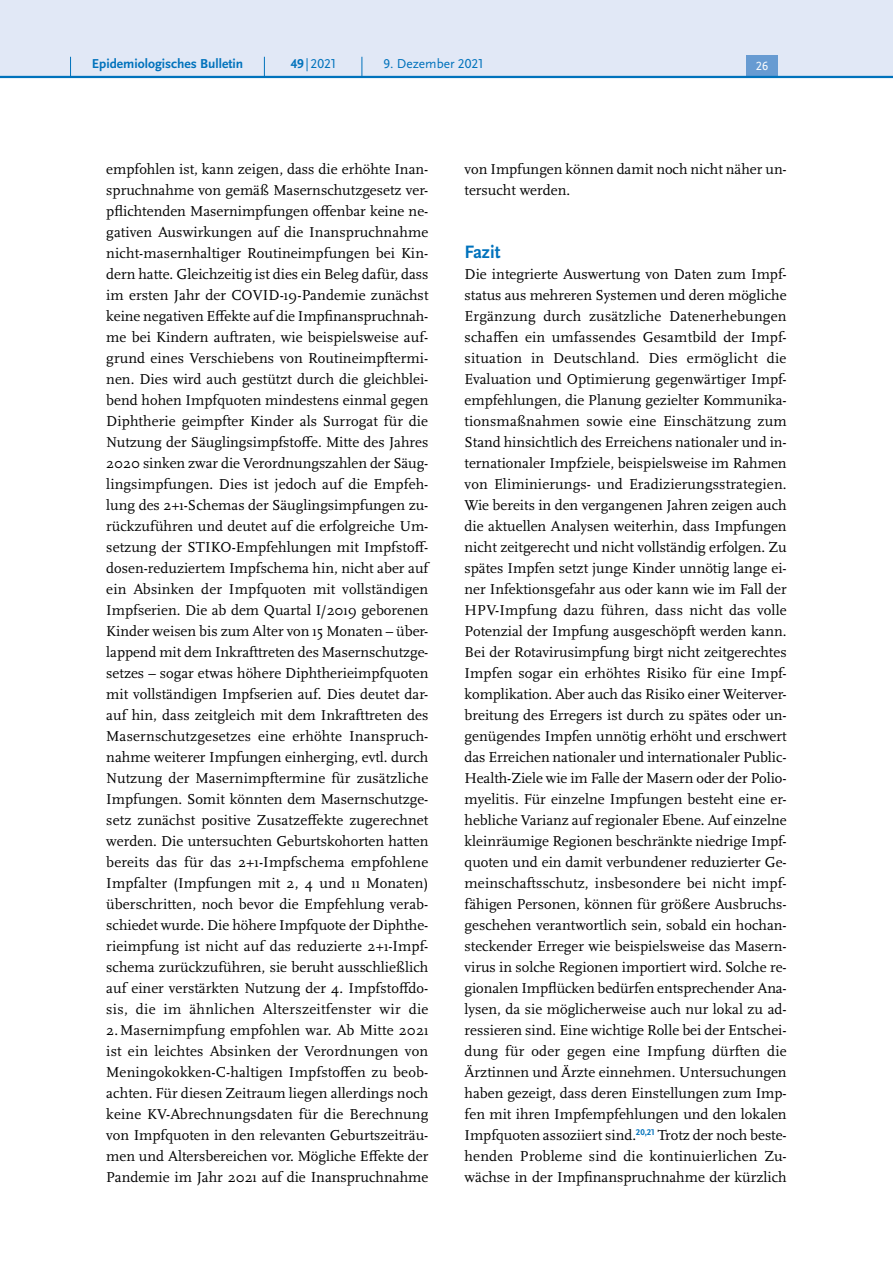
<style>
.page{position:relative;width:893px;height:1263px;background:#fff}
.page>*{position:absolute;margin:0;border:0;box-sizing:border-box;transform-origin:0 0}
.t1{font:700 18.75px "Scala Sans Pro";color:#0072bc}
.P_-_Fließtext{font:15px/21px "Scala Pro";color:#000;text-align:justify}
.t2{font:700 13.5px "Scala Sans Pro";color:#0072bc}
.t3{font:13.5px "Scala Sans Pro";color:#0072bc}
.t4{font:12.45px "Scala Sans Pro";color:#fff}
.s1{font-weight:700}
</style>
<div class="page">
<div style="left:0;top:0;width:893px;height:77px;background:#e1e8f6"></div>
<div style="left:746px;top:55px;width:32px;height:21px;background:#679bd2"></div>
<hr style="left:0;top:76px;width:893px;height:2px;background:#0072bc">
<svg style="left:70px;top:57px;width:1px;height:19px"></svg>
<svg style="left:264px;top:57px;width:1px;height:19px"></svg>
<svg style="left:362px;top:57px;width:1px;height:19px"></svg>
<p class="t2" style="left:92px;top:55px;width:153px">Epidemiologisches Bulletin</p>
<p class="t3" style="left:291px;top:55px;width:47px"><span class="s1">49</span>|2021</p>
<p class="t3" style="left:383px;top:55px;width:102px">9. Dezember 2021</p>
<p class="t4" style="left:756px;top:59px;width:14px">26</p>
<p class="P_-_Fließtext" style="left:106px;top:158px;width:324px">empfohlen ist, kann zeigen, dass die erhöhte Inan&shy;spruchnahme von gemäß Masernschutzgesetz ver&shy;pflichtenden Masernimpfungen offenbar keine ne&shy;gativen Auswirkungen auf die Inanspruchnahme nicht-masernhaltiger Routineimpfungen bei Kin&shy;dern hatte. Gleichzeitig ist dies ein Beleg dafür, dass im ersten Jahr der COVID-19-Pandemie zunächst keine negativen Effekte auf die Impfinanspruchnah&shy;me bei Kindern auftraten, wie beispielsweise auf&shy;grund eines Verschiebens von Routineimpftermi&shy;nen. Dies wird auch gestützt durch die gleichblei&shy;bend hohen Impfquoten mindestens einmal gegen Diphtherie geimpfter Kinder als Surrogat für die Nutzung der Säuglingsimpfstoffe. Mitte des Jahres 2020 sinken zwar die Verordnungszahlen der Säug&shy;lingsimpfungen. Dies ist jedoch auf die Empfeh&shy;lung des 2+1-Schemas der Säuglingsimpfungen zu&shy;rückzuführen und deutet auf die erfolgreiche Um&shy;setzung der STIKO-Empfehlungen mit Impfstoff&shy;dosen-reduziertem Impfschema hin, nicht aber auf ein Absinken der Impfquoten mit vollständigen Impfserien. Die ab dem Quartal I/2019 geborenen Kinder weisen bis zum Alter von 15 Monaten – über&shy;lappend mit dem Inkrafttreten des Masernschutzge&shy;setzes – sogar etwas höhere Diphtherieimpfquoten mit vollständigen Impfserien auf. Dies deutet dar&shy;auf hin, dass zeitgleich mit dem Inkrafttreten des Masernschutzgesetzes eine erhöhte Inanspruch&shy;nahme weiterer Impfungen einherging, evtl. durch Nutzung der Masernimpftermine für zusätzliche Impfungen. Somit könnten dem Masernschutzge&shy;setz zunächst positive Zusatzeffekte zugerechnet werden. Die untersuchten Geburtskohorten hatten bereits das für das 2+1-Impfschema empfohlene Impfalter (Impfungen mit 2, 4 und 11 Monaten) überschritten, noch bevor die Empfehlung verab&shy;schiedet wurde. Die höhere Impfquote der Diphthe&shy;rieimpfung ist nicht auf das reduzierte 2+1-Impf&shy;schema zurückzuführen, sie beruht ausschließlich auf einer verstärkten Nutzung der 4. Impfstoffdo&shy;sis, die im ähnlichen Alterszeitfenster wir die 2.Masernimpfung empfohlen war. Ab Mitte 2021 ist ein leichtes Absinken der Verordnungen von Meningokokken-C-haltigen Impfstoffen zu beob&shy;achten. Für diesen Zeitraum liegen allerdings noch keine KV-Abrechnungsdaten für die Berechnung von Impfquoten in den relevanten Geburtszeiträu&shy;men und Altersbereichen vor. Mögliche Effekte der Pandemie im Jahr 2021 auf die Inanspruchnahme</p>
<p class="P_-_Fließtext" style="left:465px;top:158px;width:324px">von Impfungen können damit noch nicht näher un&shy;tersucht werden.</p>
<h3 class="t1" style="left:465px;top:240px;width:37px">Fazit</h3>
<p class="P_-_Fließtext" style="left:465px;top:263px;width:324px">Die integrierte Auswertung von Daten zum Impf&shy;status aus mehreren Systemen und deren mögliche Ergänzung durch zusätzliche Datenerhebungen schaffen ein umfassendes Gesamtbild der Impf&shy;situation in Deutschland. Dies ermöglicht die Evaluation und Optimierung gegenwärtiger Impf&shy;empfehlungen, die Planung gezielter Kommunika&shy;tionsmaßnahmen sowie eine Einschätzung zum Stand hinsichtlich des Erreichens nationaler und in&shy;ternationaler Impfziele, beispielsweise im Rahmen von Eliminierungs- und Eradizierungsstrategien.<br>Wie bereits in den vergangenen Jahren zeigen auch die aktuellen Analysen weiterhin, dass Impfungen nicht zeitgerecht und nicht vollständig erfolgen. Zu spätes Impfen setzt junge Kinder unnötig lange ei&shy;ner Infektionsgefahr aus oder kann wie im Fall der HPV-Impfung dazu führen, dass nicht das volle Potenzial der Impfung ausgeschöpft werden kann.<br>Bei der Rotavirusimpfung birgt nicht zeitgerechtes Impfen sogar ein erhöhtes Risiko für eine Impf&shy;komplikation. Aber auch das Risiko einer Weiterver&shy;breitung des Erregers ist durch zu spätes oder un&shy;genügendes Impfen unnötig erhöht und erschwert das Erreichen nationaler und internationaler Public-Health-Ziele wie im Falle der Masern oder der Polio&shy;myelitis. Für einzelne Impfungen besteht eine er&shy;hebliche Varianz auf regionaler Ebene. Auf einzelne kleinräumige Regionen beschränkte niedrige Impf&shy;quoten und ein damit verbundener reduzierter Ge&shy;meinschaftsschutz, insbesondere bei nicht impf&shy;fähigen Personen, können für größere Ausbruchs&shy;geschehen verantwortlich sein, sobald ein hochan&shy;steckender Erreger wie beispielsweise das Masern&shy;virus in solche Regionen importiert wird. Solche re&shy;gionalen Impflücken bedürfen entsprechender Ana&shy;lysen, da sie möglicherweise auch nur lokal zu ad&shy;ressieren sind. Eine wichtige Rolle bei der Entschei&shy;dung für oder gegen eine Impfung dürften die Ärztinnen und Ärzte einnehmen. Untersuchungen haben gezeigt, dass deren Einstellungen zum Imp&shy;fen mit ihren Impfempfehlungen und den lokalen Impfquoten assoziiert sind.<sup>20,21</sup> Trotz der noch beste&shy;henden Probleme sind die kontinuierlichen Zu&shy;wächse in der Impfinanspruchnahme der kürzlich</p>
</div>
